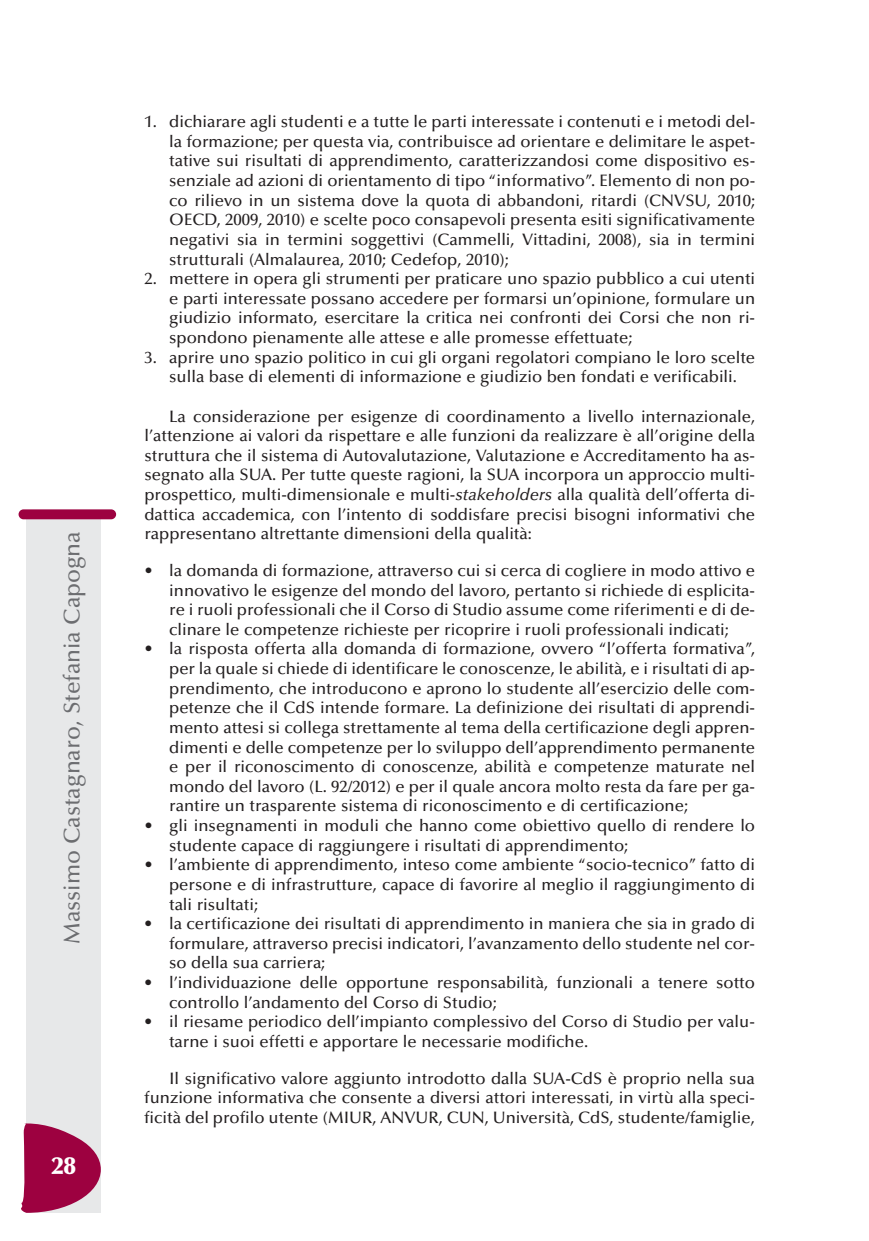
<style>
.page{position:relative;width:869px;height:1241px;background:#fff}
.page>*{position:absolute;margin:0;border:0;box-sizing:border-box;transform-origin:0 0}
.t1{font:900 24.5px "Optima";color:#fff}
.t2{font:500 22.75px "Optima";color:#6c6d70}
.t3{font:500 16.62px/19.6px "Optima";color:#231f20;text-align:justify}
.s1{font-style:italic}
</style>
<div class="page">
<div style="left:27px;top:517px;width:74px;height:695px;background:#e7e8e9"></div>
<div style="left:19px;top:509px;width:97px;height:10px;background:#9d0140;border-radius:5px"></div>
<svg style="left:21px;top:1122px;width:80px;height:90px"></svg>
<p class="t2" style="left:63px;top:943px;width:414px;rotate:-90deg">Massimo Castagnaro, Stefania Capogna</p>
<p class="t1" style="left:52px;top:1155px;width:26px">28</p>
<p class="t3" style="left:169px;top:113px;width:587px;text-indent:-25px">1. dichiarare agli studenti e a tutte le parti interessate i contenuti e i metodi del&shy;la formazione; per questa via, contribuisce ad orientare e delimitare le aspet&shy;tative sui risultati di apprendimento, caratterizzandosi come dispositivo es&shy;senziale ad azioni di orientamento di tipo “informativo”. Elemento di non po&shy;co rilievo in un sistema dove la quota di abbandoni, ritardi (CNVSU, 2010; OECD, 2009, 2010) e scelte poco consapevoli presenta esiti significativamente negativi sia in termini soggettivi (Cammelli, Vittadini, 2008), sia in termini strutturali (Almalaurea, 2010; Cedefop, 2010);</p>
<p class="t3" style="left:169px;top:270px;width:587px;text-indent:-25px">2. mettere in opera gli strumenti per praticare uno spazio pubblico a cui utenti e parti interessate possano accedere per formarsi un’opinione, formulare un giudizio informato, esercitare la critica nei confronti dei Corsi che non ri&shy;spondono pienamente alle attese e alle promesse effettuate;</p>
<p class="t3" style="left:144px;top:349px;width:612px;text-align:center">3. aprire uno spazio politico in cui gli organi regolatori compiano le loro scelte sulla base di elementi di informazione e giudizio ben fondati e verificabili.</p>
<p class="t3" style="left:144px;top:408px;width:612px;text-indent:25px">La considerazione per esigenze di coordinamento a livello internazionale, l’attenzione ai valori da rispettare e alle funzioni da realizzare è all’origine della struttura che il sistema di Autovalutazione, Valutazione e Accreditamento ha as&shy;segnato alla SUA. Per tutte queste ragioni, la SUA incorpora un approccio multi&shy;prospettico, multi-dimensionale e multi-<span class="s1">stakeholders</span> alla qualità dell’offerta di&shy;dattica accademica, con l’intento di soddisfare precisi bisogni informativi che rappresentano altrettante dimensioni della qualità:</p>
<p class="t3" style="left:169px;top:562px;width:587px;text-indent:-25px">• la domanda di formazione, attraverso cui si cerca di cogliere in modo attivo e innovativo le esigenze del mondo del lavoro, pertanto si richiede di esplicita&shy;re i ruoli professionali che il Corso di Studio assume come riferimenti e di de&shy;clinare le competenze richieste per ricoprire i ruoli professionali indicati;</p>
<p class="t3" style="left:169px;top:640px;width:587px;text-indent:-25px">• la risposta offerta alla domanda di formazione, ovvero “l’offerta formativa”, per la quale si chiede di identificare le conoscenze, le abilità, e i risultati di ap&shy;prendimento, che introducono e aprono lo studente all’esercizio delle com&shy;petenze che il CdS intende formare. La definizione dei risultati di apprendi&shy;mento attesi si collega strettamente al tema della certificazione degli appren&shy;dimenti e delle competenze per lo sviluppo dell’apprendimento permanente e per il riconoscimento di conoscenze, abilità e competenze maturate nel mondo del lavoro (L. 92/2012) e per il quale ancora molto resta da fare per ga&shy;rantire un trasparente sistema di riconoscimento e di certificazione;</p>
<p class="t3" style="left:169px;top:817px;width:587px;text-indent:-25px">• gli insegnamenti in moduli che hanno come obiettivo quello di rendere lo studente capace di raggiungere i risultati di apprendimento;</p>
<p class="t3" style="left:169px;top:856px;width:587px;text-indent:-25px">• l’ambiente di apprendimento, inteso come ambiente “socio-tecnico” fatto di persone e di infrastrutture, capace di favorire al meglio il raggiungimento di tali risultati;</p>
<p class="t3" style="left:169px;top:915px;width:587px;text-indent:-25px">• la certificazione dei risultati di apprendimento in maniera che sia in grado di formulare, attraverso precisi indicatori, l’avanzamento dello studente nel cor&shy;so della sua carriera;</p>
<p class="t3" style="left:169px;top:974px;width:587px;text-indent:-25px">• l’individuazione delle opportune responsabilità, funzionali a tenere sotto controllo l’andamento del Corso di Studio;</p>
<p class="t3" style="left:169px;top:1013px;width:587px;text-indent:-25px">• il riesame periodico dell’impianto complessivo del Corso di Studio per valu&shy;tarne i suoi effetti e apportare le necessarie modifiche.</p>
<p class="t3" style="left:144px;top:1069px;width:612px;text-indent:25px">Il significativo valore aggiunto introdotto dalla SUA-CdS è proprio nella sua funzione informativa che consente a diversi attori interessati, in virtù alla speci&shy;ficità del profilo utente (MIUR, ANVUR, CUN, Università, CdS, studente/famiglie,</p>
</div>
